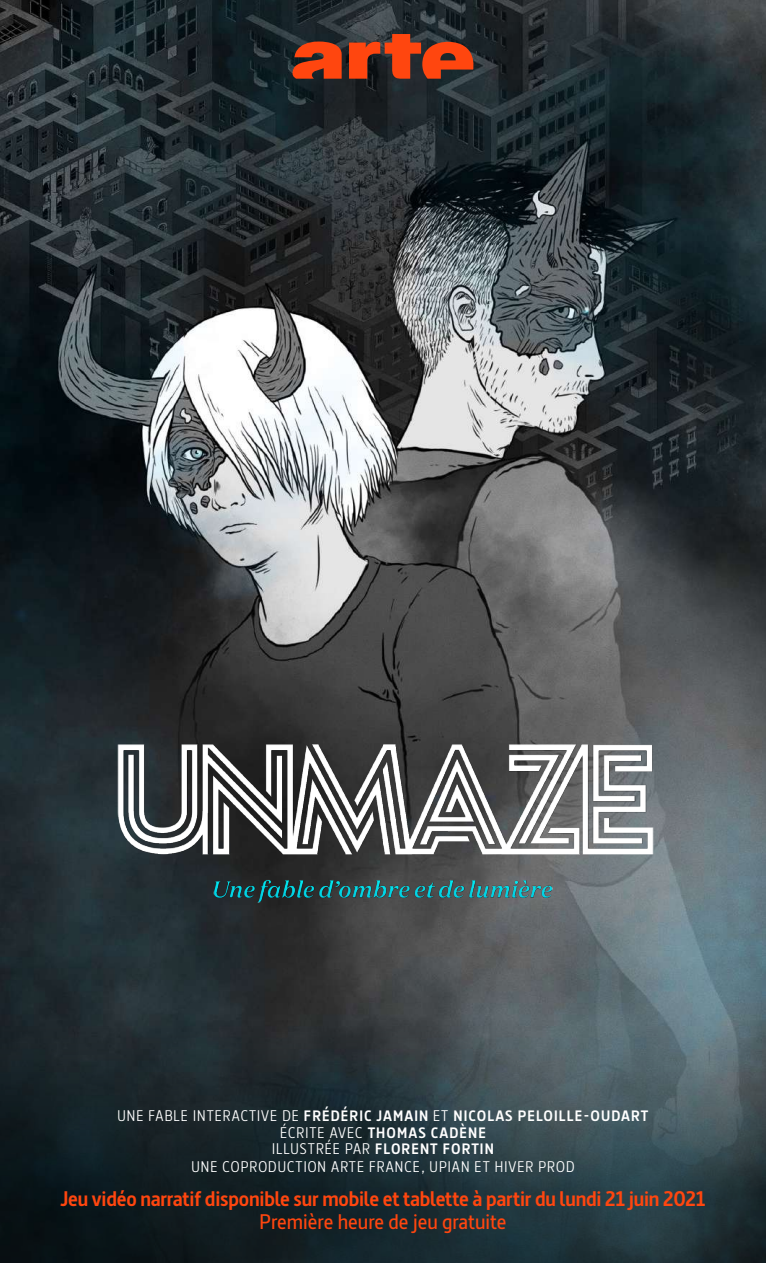
<style>
.page{position:relative;width:766px;height:1263px;background:#fff}
.page>*{position:absolute;margin:0;border:0;box-sizing:border-box;transform-origin:0 0}
.t1{font:700 21px "Barna";letter-spacing:-.01em;color:#ff460f}
.t2{font:600 21px "Barna";color:#ff460f}
.t3{font:700 15px/16.2px "Barna";letter-spacing:.07em;color:#fff;text-align:center}
.t4{font:15px "Barna";letter-spacing:.07em;color:#fff}
.s1{font-weight:400}
</style>
<div class="page">
<img style="left:0;top:0;width:765px;height:1020px">
<svg style="left:0;top:1020px;width:765px;height:243px;background:#26353b"></svg>
<img style="left:54px;top:704px;width:657px;height:225px">
<svg style="left:292px;top:34px;width:186px;height:45px;background:#963a1f"></svg>
<p class="t3" style="left:117px;top:1108px;width:532px"><span class="s1">UNE FABLE INTERACTIVE DE</span> FRÉDÉRIC JAMAIN <span class="s1">ET</span> NICOLAS PELOILLE-OUDART<br><span class="s1">ÉCRITE AVEC</span> THOMAS CADÈNE<br><span class="s1">ILLUSTRÉE PAR</span> FLORENT FORTIN</p>
<p class="t4" style="left:191px;top:1157px;width:384px">UNE COPRODUCTION ARTE FRANCE, UPIAN ET HIVER PROD</p>
<h1 class="t1" style="left:60px;top:1186px;width:646px">Jeu vidéo narratif disponible sur mobile et tablette à partir du lundi 21 juin 2021</h1>
<h1 class="t2" style="left:259px;top:1209px;width:248px">Première heure de jeu gratuite</h1>
</div>
